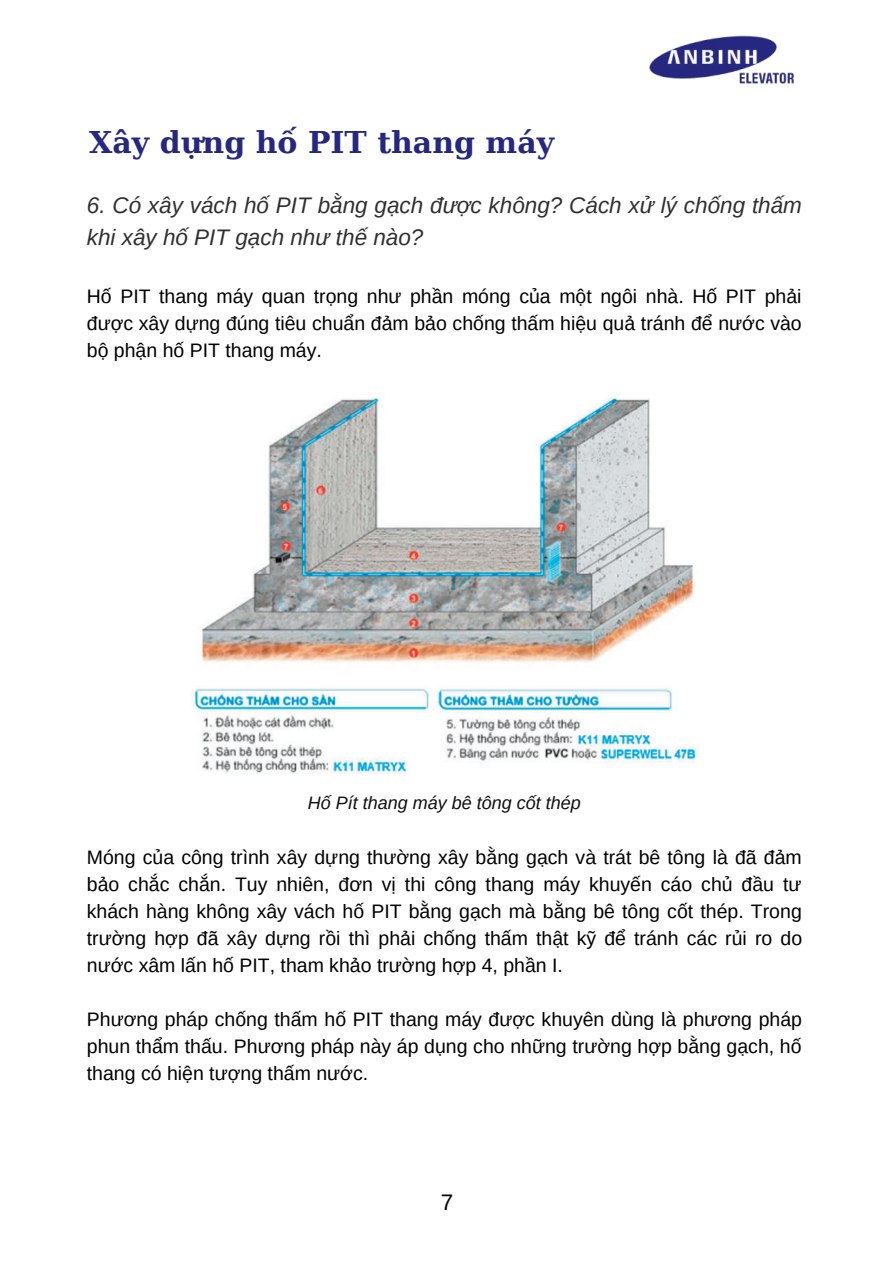
<style>
.page{position:relative;width:893px;height:1264px;background:#fff}
.page>*{position:absolute;margin:0;border:0;box-sizing:border-box;transform-origin:0 0}
.t1{font:700 30px "DejaVu Serif";color:#262880}
.t2{font:italic 22.5px/31.5px "Arimo";color:#2f2f2f}
.t3{font:22.5px "Arimo";color:#000}
.t4{font:19.5px/27px "Arimo";color:#000;text-align:justify}
.t5{font:italic 18px "Arimo";color:#0f0f0f}
</style>
<div class="page">
<img style="left:191px;top:397px;width:508px;height:377px">
<img style="left:649px;top:35px;width:145px;height:49px">
<h1 class="t1" style="left:89px;top:125px;width:466px">Xây dựng hố PIT thang máy</h1>
<p class="t2" style="left:87px;top:190px;width:716px">6. Có xây vách hố PIT bằng gạch được không? Cách xử lý chống thấm khi xây hố PIT gạch như thế nào?</p>
<p class="t4" style="left:87px;top:283px;width:716px">Hố PIT thang máy quan trọng như phần móng của một ngôi nhà. Hố PIT phải được xây dựng đúng tiêu chuẩn đảm bảo chống thấm hiệu quả tránh để nước vào bộ phận hố PIT thang máy.</p>
<p class="t5" style="left:308px;top:793px;width:274px">Hố Pít thang máy bê tông cốt thép</p>
<p class="t4" style="left:87px;top:844px;width:716px">Móng của công trình xây dựng thường xây bằng gạch và trát bê tông là đã đảm bảo chắc chắn. Tuy nhiên, đơn vị thi công thang máy khuyến cáo chủ đầu tư khách hàng không xây vách hố PIT bằng gạch mà bằng bê tông cốt thép. Trong trường hợp đã xây dựng rồi thì phải chống thấm thật kỹ để tránh các rủi ro do nước xâm lấn hố PIT, tham khảo trường hợp 4, phần I.</p>
<p class="t4" style="left:87px;top:1006px;width:716px">Phương pháp chống thấm hố PIT thang máy được khuyên dùng là phương pháp phun thẩm thấu. Phương pháp này áp dụng cho những trường hợp bằng gạch, hố thang có hiện tượng thấm nước.</p>
<p class="t3" style="left:440px;top:1189px;width:14px">7</p>
</div>
